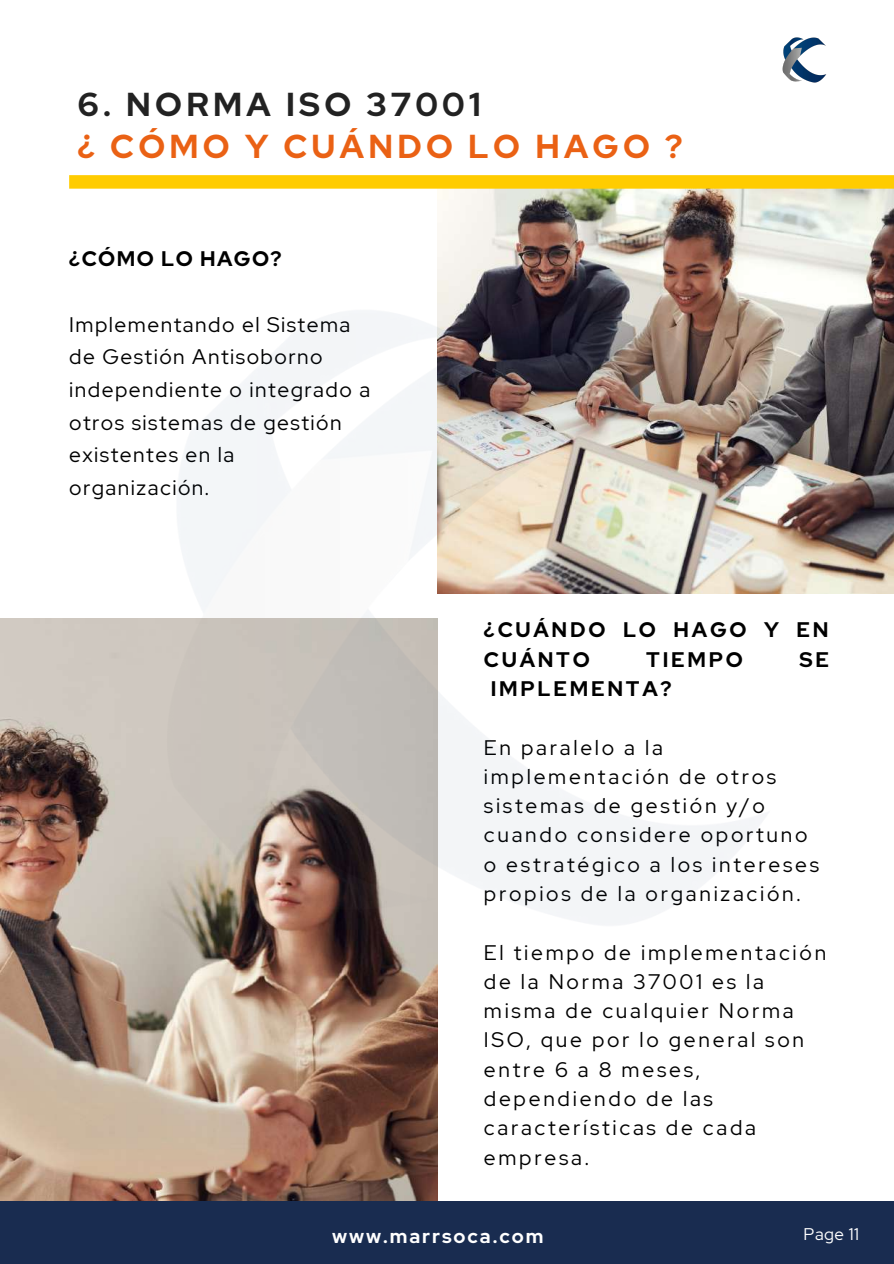
<style>
.page{position:relative;width:894px;height:1264px;background:#fff}
.page>*{position:absolute;margin:0;border:0;box-sizing:border-box;transform-origin:0 0}
.t1{font:700 33px "Red Hat Display";letter-spacing:.13em;color:#ea6114}
.t2{font:700 33px "Red Hat Display";letter-spacing:.13em;color:#222}
.t3{font:21px/29.2px "Red Hat Display";letter-spacing:.13em;color:#000}
.t4{font:21px/32.7px "Red Hat Display";letter-spacing:.07em;color:#000}
.t5{font:700 21px/29.2px "Red Hat Display";letter-spacing:.13em;color:#000}
.t6{font:700 21px "Red Hat Display";letter-spacing:.07em;color:#000}
.t7{font:700 19.5px "Red Hat Display";letter-spacing:.1em;color:#fff}
.t8{font:16.8px "Red Hat Display";letter-spacing:.03em;color:#fff}
</style>
<div class="page">
<img style="left:437px;top:189px;width:456px;height:404px">
<div style="left:69px;top:175px;width:824px;height:14px;background:#fc0"></div>
<div style="left:0;top:1200px;width:893px;height:63px;background:#192c50"></div>
<img style="left:0;top:618px;width:437px;height:582px">
<img style="left:89px;top:264px;width:759px;height:708px">
<img style="left:782px;top:37px;width:45px;height:46px">
<h1 class="t2" style="left:78px;top:82px;width:404px">6. NORMA ISO 37001</h1>
<h1 class="t1" style="left:78px;top:124px;width:606px">¿ CÓMO Y CUÁNDO LO HAGO ?</h1>
<p class="t6" style="left:69px;top:245px;width:214px">¿CÓMO LO HAGO?</p>
<p class="t4" style="left:69px;top:308px;width:302px">Implementando el Sistema de Gestión Antisoborno independiente o integrado a otros sistemas de gestión existentes en la organización.</p>
<p class="t5" style="left:484px;top:615px;width:346px">¿CUÁNDO LO HAGO Y EN<br>CUÁNTO</p>
<p class="t5" style="left:646px;top:644px;width:98px">TIEMPO</p>
<p class="t5" style="left:799px;top:644px;width:31px">SE</p>
<p class="t5" style="left:490px;top:674px;width:182px">IMPLEMENTA?</p>
<p class="t3" style="left:484px;top:732px;width:336px">En paralelo a la implementación de otros sistemas de gestión y/o cuando considere oportuno o estratégico a los intereses propios de la organización.</p>
<p class="t3" style="left:484px;top:937px;width:344px">El tiempo de implementación de la Norma 37001 es la misma de cualquier Norma<br>ISO, que por lo general son entre 6 a 8 meses, dependiendo de las características de cada empresa.</p>
<p class="t8" style="left:791px;top:1220px;width:69px">Page 08</p>
<p class="t7" style="left:332px;top:1223px;width:213px">www.marrsoca.com</p>
<p class="t8" style="left:803px;top:1223px;width:57px">Page 11</p>
</div>
